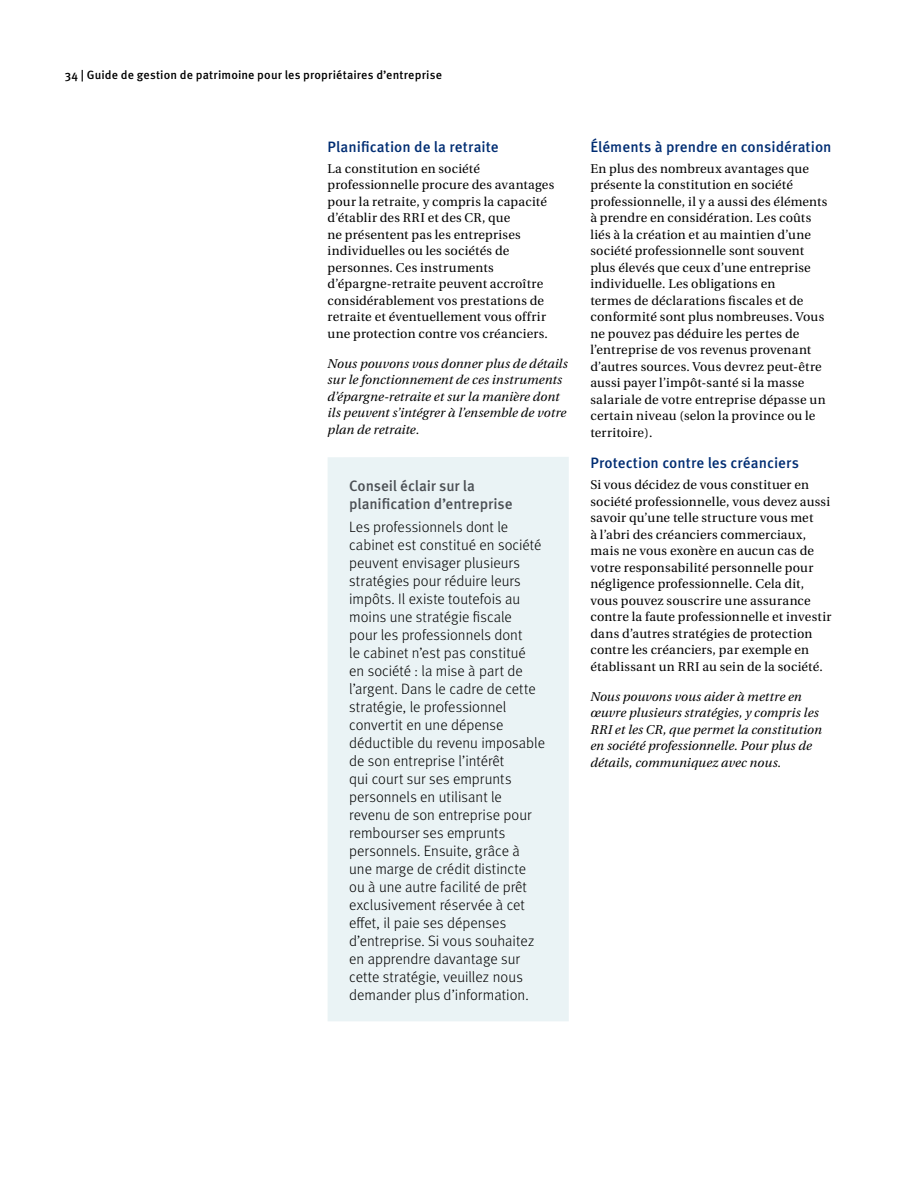
<style>
.page{position:relative;width:918px;height:1188px;background:#fff}
.page>*{position:absolute;margin:0;border:0;box-sizing:border-box;transform-origin:0 0}
.t1{font:300 15px/18px "Meta OT";color:#000}
.t2{font:500 15px "Meta OT";letter-spacing:.005em;color:#002d73}
.t3{font:500 15px/18px "Meta OT";letter-spacing:-.005em;color:#4b4f54}
.t4{font:12.75px/16.5px "Utopia";letter-spacing:.015em;color:#000}
.t5{font:italic 12.75px/16.5px "Utopia";letter-spacing:.01em;color:#000}
.t6{font:500 12px "Meta OT";letter-spacing:.015em;color:#000}
</style>
<div class="page">
<div style="left:328px;top:457px;width:241px;height:564px;background:#eaf3f5"></div>
<p class="t6" style="left:65px;top:68px;width:379px">34 | Guide de gestion de patrimoine pour les propriétaires d’entreprise</p>
<p class="t2" style="left:328px;top:137px;width:173px">Planification de la retraite</p>
<p class="t4" style="left:328px;top:160px;width:228px">La constitution en société professionnelle procure des avantages pour la retraite, y compris la capacité d’établir des RRI et des CR, que<br>ne présentent pas les entreprises individuelles ou les sociétés de personnes. Ces instruments d’épargne-retraite peuvent accroître considérablement vos prestations de retraite et éventuellement vous offrir une protection contre vos créanciers.</p>
<p class="t5" style="left:328px;top:355px;width:242px">Nous pouvons vous donner plus de détails sur le fonctionnement de ces instruments d’épargne-retraite et sur la manière dont ils peuvent s’intégrer à l’ensemble de votre plan de retraite.</p>
<p class="t3" style="left:349px;top:477px;width:165px">Conseil éclair sur la planification d’entreprise</p>
<p class="t1" style="left:349px;top:518px;width:197px">Les professionnels dont le cabinet est constitué en société peuvent envisager plusieurs stratégies pour réduire leurs impôts. Il existe toutefois au moins une stratégie fiscale<br>pour les professionnels dont<br>le cabinet n’est pas constitué<br>en société : la mise à part de l’argent. Dans le cadre de cette stratégie, le professionnel convertit en une dépense déductible du revenu imposable de son entreprise l’intérêt<br>qui court sur ses emprunts personnels en utilisant le revenu de son entreprise pour rembourser ses emprunts personnels. Ensuite, grâce à une marge de crédit distincte ou à une autre facilité de prêt exclusivement réservée à cet effet, il paie ses dépenses d’entreprise. Si vous souhaitez en apprendre davantage sur cette stratégie, veuillez nous demander plus d’information.</p>
<p class="t2" style="left:590px;top:137px;width:243px">Éléments à prendre en considération</p>
<p class="t4" style="left:590px;top:160px;width:239px">En plus des nombreux avantages que présente la constitution en société professionnelle, il y a aussi des éléments à prendre en considération. Les coûts liés à la création et au maintien d’une société professionnelle sont souvent plus élevés que ceux d’une entreprise individuelle. Les obligations en<br>termes de déclarations fiscales et de conformité sont plus nombreuses. Vous ne pouvez pas déduire les pertes de l’entreprise de vos revenus provenant d’autres sources. Vous devrez peut-être aussi payer l’impôt-santé si la masse salariale de votre entreprise dépasse un certain niveau (selon la province ou le territoire).</p>
<p class="t2" style="left:590px;top:454px;width:210px">Protection contre les créanciers</p>
<p class="t4" style="left:590px;top:477px;width:243px">Si vous décidez de vous constituer en société professionnelle, vous devez aussi savoir qu’une telle structure vous met<br>à l’abri des créanciers commerciaux, mais ne vous exonère en aucun cas de votre responsabilité personnelle pour négligence professionnelle. Cela dit, vous pouvez souscrire une assurance contre la faute professionnelle et investir dans d’autres stratégies de protection contre les créanciers, par exemple en établissant un RRI au sein de la société.</p>
<p class="t5" style="left:590px;top:688px;width:233px">Nous pouvons vous aider à mettre en œuvre plusieurs stratégies, y compris les RRI et les CR, que permet la constitution en société professionnelle. Pour plus de détails, communiquez avec nous.</p>
</div>
